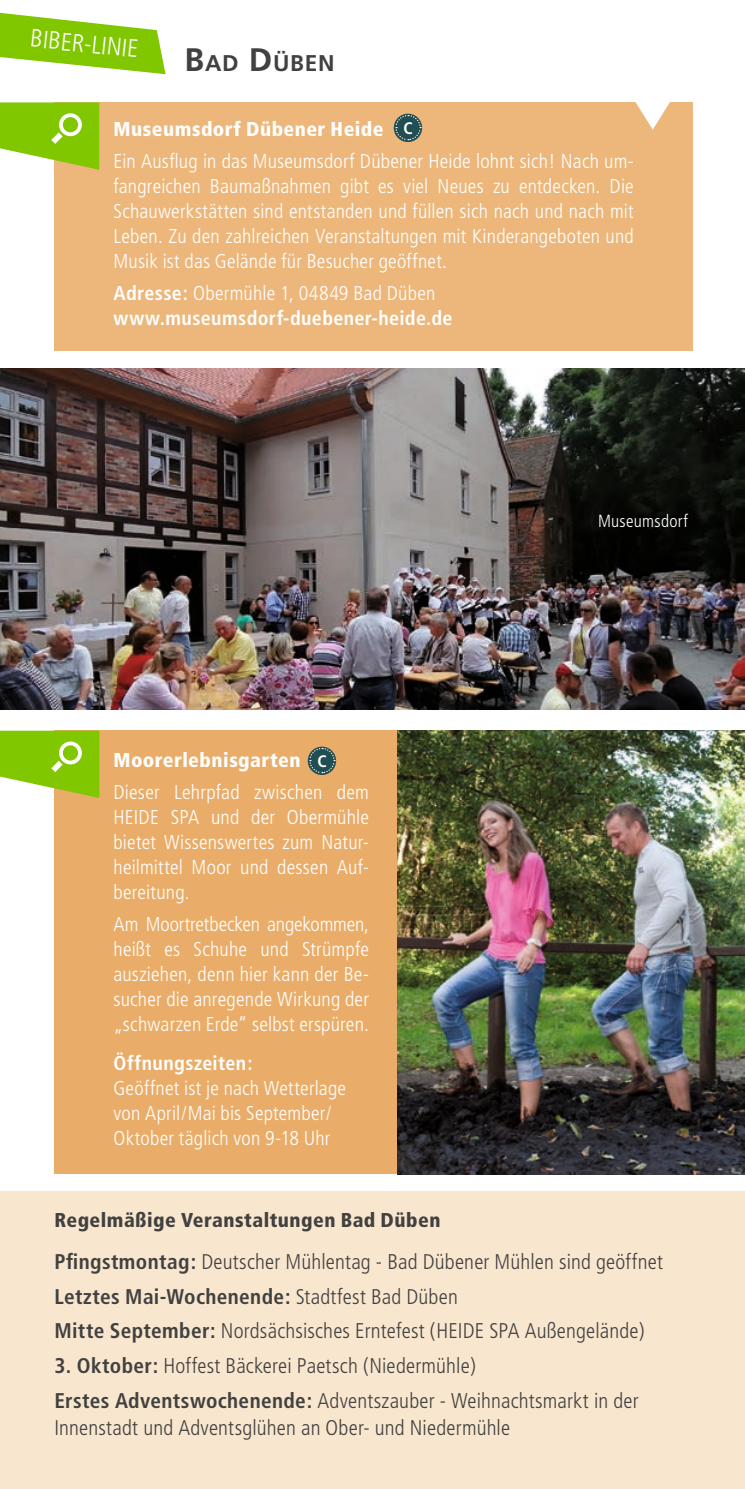
<style>
.page{position:relative;width:745px;height:1489px;background:#fff}
.page>*{position:absolute;margin:0;border:0;box-sizing:border-box;transform-origin:0 0}
.t1{font:300 condensed 25px "Frutiger";color:#fff}
.t2{font:700 22.75px "Frutiger";color:#414140}
.Fliesstext{font:300 condensed 21.25px/27.5px "Frutiger";letter-spacing:.01em;color:#414140}
.Fliesstext-2{font:700 condensed 21.25px "Frutiger";letter-spacing:.015em;color:#414140}
.Fliesstext_weiß{font:300 condensed 20px/25px "Frutiger";letter-spacing:.01em;color:#fff;text-align:justify}
.Fliesstext_weiß-2{font:700 condensed 20px/25px "Frutiger";letter-spacing:.02em;color:#fff}
.Fliesstext_weiß-3{font:900 condensed 20px "Frutiger";letter-spacing:.025em;color:#fff}
.Fliesstext_weiß-4{font:900 condensed 20px "Frutiger";letter-spacing:.025em;color:#414140}
.Bildertitel{font:300 condensed 17.5px "Frutiger";letter-spacing:.015em;color:#fff}
.Fliesstext_weiß-5{font:700 condensed 16.75px "Frutiger";color:#fff}
.s1{font-size:32.5px}
.s2{font-weight:300}
.s3{font-weight:700}
</style>
<div class="page">
<svg style="left:0;top:12px;width:165px;height:62px"></svg>
<div style="left:54px;top:730px;width:638px;height:443px;background:#eaad69"></div>
<div style="left:54px;top:102px;width:638px;height:249px;background:#edb77b"></div>
<svg style="left:0;top:102px;width:99px;height:68px"></svg>
<svg style="left:635px;top:102px;width:35px;height:28px"></svg>
<img style="left:397px;top:730px;width:347px;height:443px">
<svg style="left:0;top:730px;width:99px;height:68px"></svg>
<div style="left:0;top:1191px;width:744px;height:297px;background:#f9e6cf"></div>
<img style="left:0;top:369px;width:744px;height:341px">
<svg style="left:307px;top:746px;width:29px;height:29px"></svg>
<svg style="left:308px;top:747px;width:27px;height:26px"></svg>
<svg style="left:393px;top:114px;width:29px;height:28px"></svg>
<svg style="left:394px;top:114px;width:27px;height:27px"></svg>
<p class="t1" style="left:32px;top:24px;width:110px;rotate:6deg">BIBER-LINIE</p>
<p class="t2" style="left:184px;top:50px;width:151px"><span class="s1">B</span>AD <span class="s1">D</span>ÜBEN</p>
<p class="Fliesstext_weiß-3" style="left:113px;top:116px;width:271px">Museumsdorf Dübener Heide</p>
<p class="Fliesstext_weiß" style="left:113px;top:148px;width:521px">Ein Ausflug in das Museumsdorf Dübener Heide lohnt sich! Nach um&shy;fangreichen Baumaßnahmen gibt es viel Neues zu entdecken. Die Schauwerkstätten sind entstanden und füllen sich nach und nach mit Leben. Zu den zahlreichen Veranstaltungen mit Kinderangeboten und Musik ist das Gelände für Besucher geöffnet.</p>
<p class="Fliesstext_weiß-2" style="left:113px;top:280px;width:340px">Adresse: <span class="s2">Obermühle 1, 04849 Bad Düben </span>www.museumsdorf-duebener-heide.de</p>
<p class="Fliesstext_weiß-5" style="left:403px;top:118px;width:11px">C</p>
<p class="Fliesstext_weiß-3" style="left:113px;top:747px;width:188px">Moorerlebnisgarten</p>
<p class="Fliesstext_weiß" style="left:113px;top:779px;width:257px">Dieser Lehrpfad zwischen dem HEIDE SPA und der Obermühle bietet Wissenswertes zum Natur&shy;heilmittel Moor und dessen Auf&shy;bereitung.</p>
<p class="Fliesstext_weiß" style="left:113px;top:911px;width:257px">Am Moortretbecken angekommen, heißt es Schuhe und Strümpfe ausziehen, denn hier kann der Be&shy;sucher die anregende Wirkung der „schwarzen Erde“ selbst erspüren.</p>
<p class="Fliesstext_weiß-2" style="left:113px;top:1050px;width:140px">Öffnungszeiten:</p>
<p class="Fliesstext_weiß" style="left:113px;top:1075px;width:234px;text-align:left">Geöffnet ist je nach Wetterlage von April/Mai bis September/<br>Oktober täglich von 9-18 Uhr</p>
<p class="Fliesstext_weiß-5" style="left:317px;top:750px;width:11px">C</p>
<p class="Bildertitel" style="left:597px;top:511px;width:91px">Museumsdorf</p>
<p class="Fliesstext_weiß-4" style="left:54px;top:1208px;width:387px">Regelmäßige Veranstaltungen Bad Düben</p>
<p class="Fliesstext" style="left:54px;top:1248px;width:609px"><span class="s3">Pfingstmontag:</span> Deutscher Mühlentag - Bad Dübener Mühlen sind geöffnet</p>
<p class="Fliesstext-2" style="left:54px;top:1283px;width:404px">Letztes Mai-Wochenende: <span class="s2">Stadtfest Bad Düben</span></p>
<p class="Fliesstext" style="left:54px;top:1317px;width:591px"><span class="s3">Mitte September:</span> Nordsächsisches Erntefest (HEIDE SPA Außengelände)</p>
<p class="Fliesstext" style="left:54px;top:1351px;width:422px"><span class="s3">3. Oktober:</span> Hoffest Bäckerei Paetsch (Niedermühle)</p>
<p class="Fliesstext" style="left:54px;top:1386px;width:585px"><span class="s3">Erstes Adventswochenende:</span> Adventszauber - Weihnachtsmarkt in der<br>Innenstadt und Adventsglühen an Ober- und Niedermühle</p>
</div>
